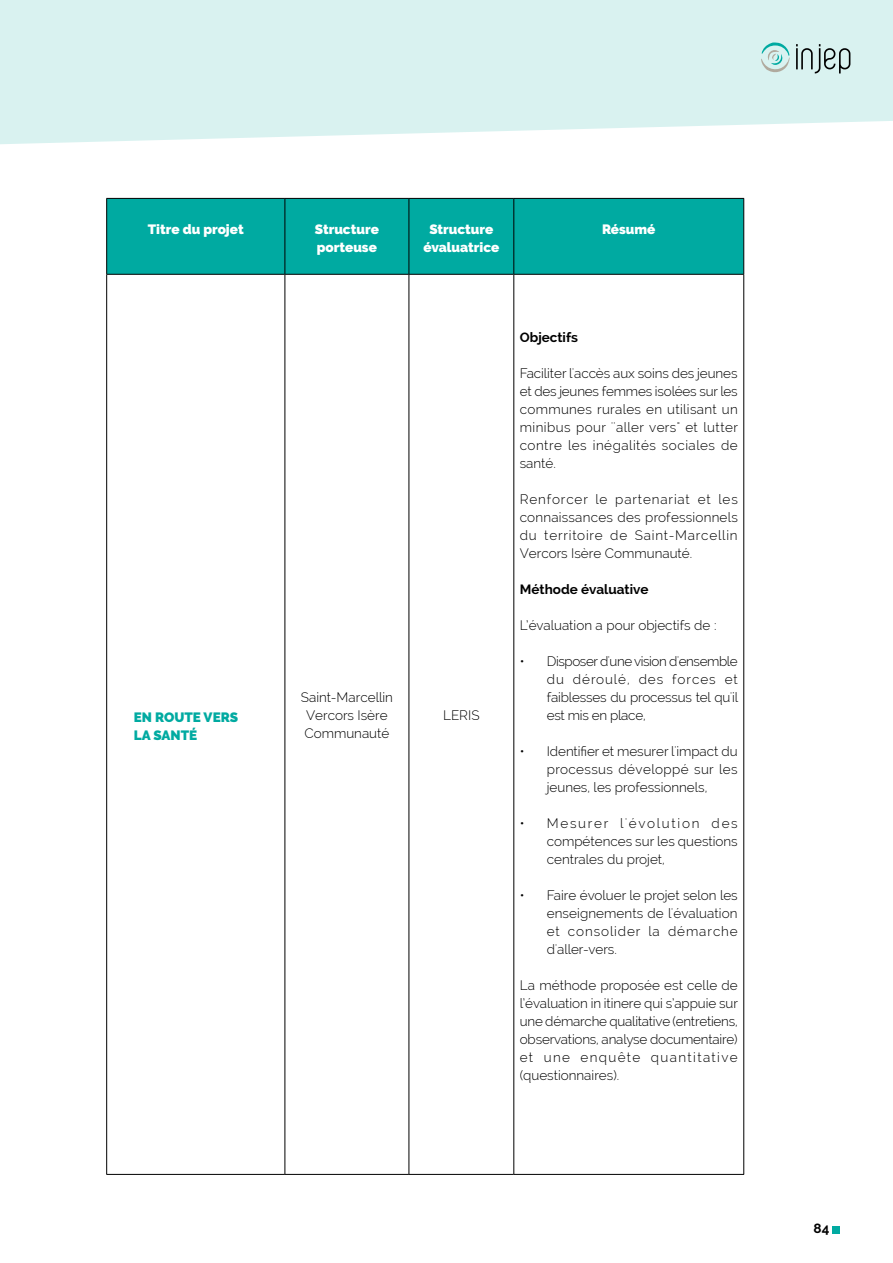
<style>
.page{position:relative;width:893px;height:1263px;background:#fff}
.page>*{position:absolute;margin:0;border:0;box-sizing:border-box;transform-origin:0 0}
.t1{font:300 13.5px/18px "Raleway";color:#000;text-align:justify}
.t2{font:900 13.5px/18px "Raleway";color:#fff}
.t3{font:700 13.5px "Raleway";color:#000}
.t4{font:900 13.5px/18px "Raleway";color:#00aaa1}
</style>
<div class="page">
<svg style="left:0;top:0;width:893px;height:144px;background:#dcf3f1"></svg>
<svg style="left:796px;top:44px;width:54px;height:29px;background:#aabdbc"></svg>
<svg style="left:761px;top:42px;width:29px;height:33px"></svg>
<div style="left:832px;top:1226px;width:8px;height:7px;background:#00aaa1"></div>
<div style="left:107px;top:199px;width:636px;height:75px;background:#00aaa1"></div>
<hr style="left:106px;top:198px;width:179px;height:1px;background:#000">
<hr style="left:106px;top:199px;width:1px;height:75px;background:#000">
<hr style="left:285px;top:198px;width:124px;height:1px;background:#000">
<hr style="left:285px;top:199px;width:1px;height:75px;background:#000">
<hr style="left:409px;top:198px;width:105px;height:1px;background:#000">
<hr style="left:409px;top:199px;width:1px;height:75px;background:#000">
<hr style="left:514px;top:198px;width:230px;height:1px;background:#000">
<hr style="left:513px;top:199px;width:1px;height:75px;background:#000">
<hr style="left:743px;top:199px;width:1px;height:75px;background:#000">
<hr style="left:106px;top:274px;width:179px;height:1px;background:#000">
<hr style="left:285px;top:274px;width:124px;height:1px;background:#000">
<hr style="left:409px;top:274px;width:105px;height:1px;background:#000">
<hr style="left:514px;top:274px;width:230px;height:1px;background:#000">
<hr style="left:285px;top:275px;width:1px;height:899px;background:#000">
<hr style="left:409px;top:275px;width:1px;height:899px;background:#000">
<hr style="left:513px;top:275px;width:1px;height:899px;background:#000">
<hr style="left:106px;top:275px;width:1px;height:899px;background:#000">
<hr style="left:743px;top:275px;width:1px;height:899px;background:#000">
<hr style="left:106px;top:1174px;width:179px;height:1px;background:#000">
<hr style="left:285px;top:1174px;width:124px;height:1px;background:#000">
<hr style="left:409px;top:1174px;width:105px;height:1px;background:#000">
<hr style="left:514px;top:1174px;width:230px;height:1px;background:#000">
<p class="t2" style="left:148px;top:220px;width:97px">Titre du projet</p>
<p class="t2" style="left:315px;top:220px;width:66px">Structure porteuse</p>
<p class="t2" style="left:423px;top:220px;width:78px;text-align:center">Structure évaluatrice</p>
<p class="t2" style="left:602px;top:220px;width:55px">Résumé</p>
<p class="t4" style="left:134px;top:708px;width:106px">EN ROUTE VERS<br>LA SANTÉ</p>
<p class="t1" style="left:301px;top:688px;width:94px;text-align:left">Saint-Marcellin<br>Vercors Isère<br>Communauté</p>
<p class="t1" style="left:443px;top:706px;width:38px">LERIS</p>
<p class="t3" style="left:520px;top:330px;width:60px">Objectifs</p>
<p class="t1" style="left:520px;top:364px;width:220px">Faciliter l'accès aux soins des jeunes et des jeunes femmes isolées sur les communes rurales en utilisant un minibus pour ''aller vers" et lutter contre les inégalités sociales de santé.</p>
<p class="t1" style="left:520px;top:490px;width:220px">Renforcer le partenariat et les connaissances des professionnels du territoire de Saint-Marcellin Vercors Isère Communauté.</p>
<p class="t3" style="left:520px;top:582px;width:130px">Méthode évaluative</p>
<p class="t1" style="left:520px;top:616px;width:198px">L’évaluation a pour objectifs de :</p>
<p class="t1" style="left:547px;top:652px;width:193px;text-indent:-27px">• Disposer d'une vision d'ensemble du déroulé, des forces et faiblesses du processus tel qu'il est mis en place,</p>
<p class="t1" style="left:547px;top:742px;width:192px;text-indent:-27px">• Identifier et mesurer l'impact du processus développé sur les jeunes, les professionnels,</p>
<p class="t1" style="left:547px;top:814px;width:192px;text-indent:-27px">• Mesurer l'évolution des compétences sur les questions centrales du projet,</p>
<p class="t1" style="left:547px;top:886px;width:193px;text-indent:-27px">• Faire évoluer le projet selon les enseignements de l'évaluation et consolider la démarche d'aller-vers.</p>
<p class="t1" style="left:520px;top:976px;width:220px">La méthode proposée est celle de l’évaluation in itinere qui s’appuie sur une démarche qualitative (entretiens, observations, analyse documentaire) et une enquête quantitative (questionnaires).</p>
<p class="t3" style="left:813px;top:1221px;width:17px">84</p>
</div>
